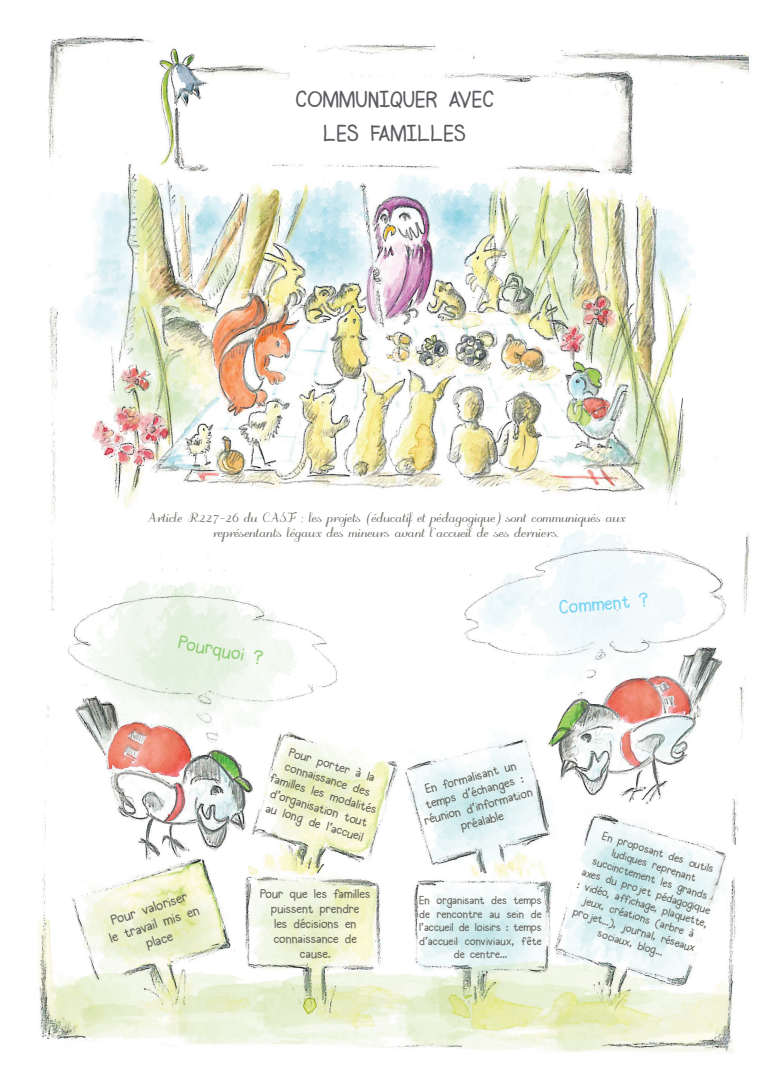
<style>
.page{position:relative;width:780px;height:1088px;background:#fff}
.page>*{position:absolute;margin:0;border:0;box-sizing:border-box;transform-origin:0 0}
.t1{font:22.5px/34.1px "Halogen";color:#5b5b61;text-align:center}
.t2{font:18.75px "Halogen";color:#7cc45c}
.t3{font:18.75px "Halogen";color:#00aeea}
.t4{font:16.25px/15px "odstemplik";color:#65645c;text-align:center}
.t5{font:13.75px/16.5px "Halogen";color:#65645c;text-align:center}
.t6{font:12.5px/15px "Halogen";color:#65645c;text-align:center}
.t7{font:11.25px/13.5px "Halogen";color:#65645c;text-align:center}
</style>
<div class="page">
<img style="left:38px;top:36px;width:711px;height:1017px">
<h1 class="t1" style="left:295px;top:83px;width:200px">COMMUNIQUER AVEC<br>LES FAMILLES</h1>
<h3 class="t4" style="left:147px;top:512px;width:480px">Article R227-26 du CASF : les projets (éducatif et pédagogique) sont communiqués aux représentants légaux des mineurs avant l’accueil de ses derniers.</h3>
<h2 class="t2" style="left:181px;top:630px;width:87px;rotate:11deg">Pourquoi ?</h2>
<p class="t6" style="left:281px;top:742px;width:112px;rotate:17deg">Pour porter à la connaissance des familles les modalités d’organisation tout au long de l’accueil</p>
<p class="t5" style="left:102px;top:915px;width:95px;rotate:-18deg">Pour valoriser<br>le travail mis en place</p>
<p class="t6" style="left:260px;top:886px;width:112px">Pour que les familles puissent prendre<br>les décisions en connaissance de cause.</p>
<h2 class="t3" style="left:558px;top:596px;width:91px;rotate:-5deg">Comment ?</h2>
<p class="t6" style="left:415px;top:785px;width:113px;rotate:-15deg">En formalisant un temps d’échanges : réunion d’information préalable</p>
<p class="t7" style="left:419px;top:894px;width:124px">En organisant des temps de rencontre au sein de l’accueil de loisirs : temps d’accueil conviviaux, fête de centre…</p>
<p class="t7" style="left:595px;top:826px;width:137px;rotate:17deg">En proposant des outils ludiques reprenant succinctement les grands axes du projet pédagogique : vidéo, affichage, plaquette, jeux, créations (arbre à projet…), journal, réseaux sociaux, blog…</p>
</div>
